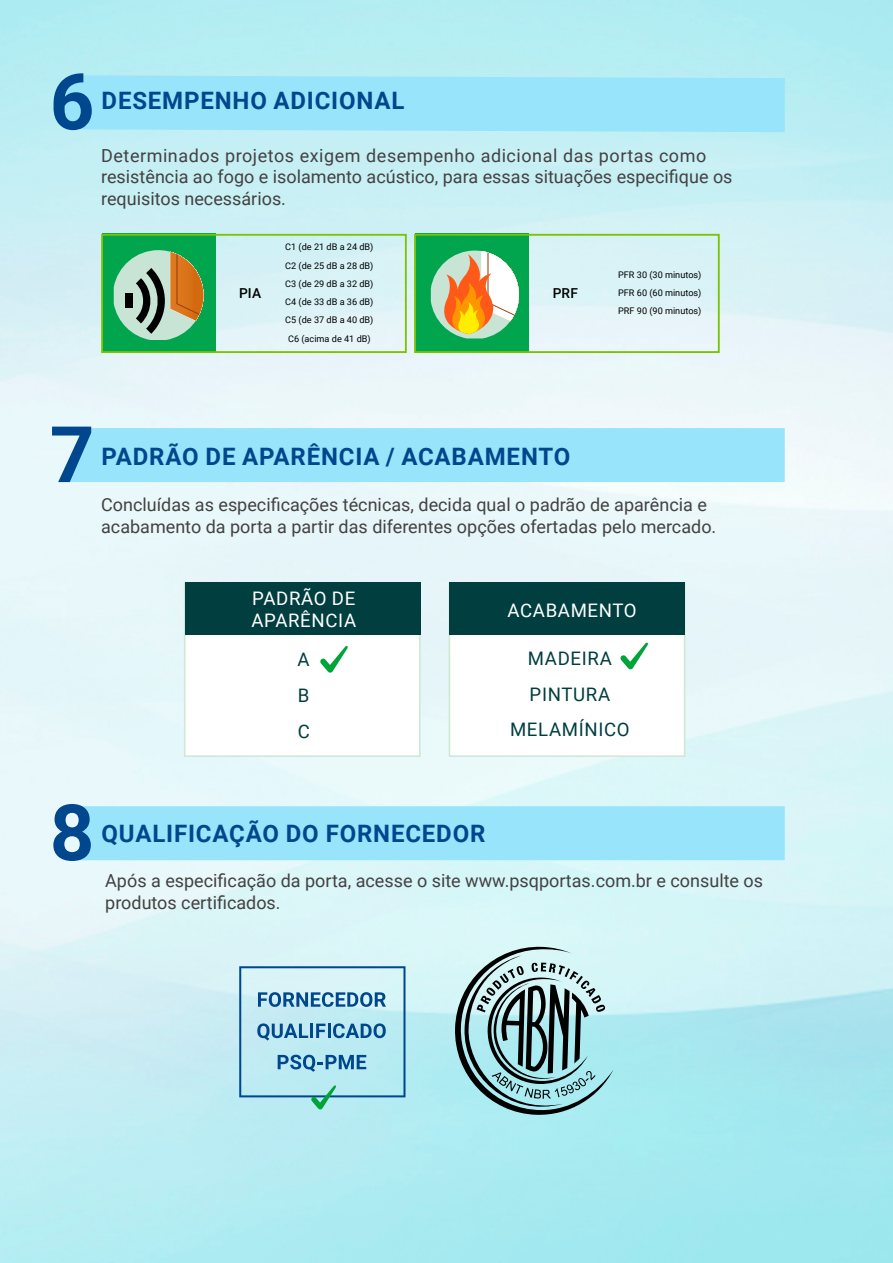
<style>
.page{position:relative;width:893px;height:1263px;background:#fff}
.page>*{position:absolute;margin:0;border:0;box-sizing:border-box;transform-origin:0 0}
.t1{font:700 78px "Roboto";color:#00478d}
.t2{font:700 24px "Roboto";letter-spacing:.035em;color:#00478d}
.t3{font:18.6px/22.4px "Roboto";letter-spacing:.035em;color:#fff}
.t4{font:18.6px/35.5px "Roboto";letter-spacing:.035em;color:#003e40;text-align:justify}
.t5{font:18px/21.6px "Roboto";color:#434141}
.t6{font:500 13.65px "Roboto";letter-spacing:.01em;color:#000}
.t7{font:9.15px/18.3px "Roboto";color:#000;text-align:center}
</style>
<div class="page">
<img style="left:0;top:0;width:893px;height:1263px">
<div style="left:415px;top:234px;width:113px;height:119px;background:#00a54d"></div>
<div style="left:414px;top:234px;width:306px;height:119px;border:2px solid #7dc300"></div>
<div style="left:184px;top:582px;width:237px;height:175px;background:#fff;border:2px solid #d1e7d3"></div>
<div style="left:449px;top:582px;width:236px;height:175px;background:#fff;border:2px solid #d1e7d3"></div>
<div style="left:185px;top:582px;width:236px;height:53px;background:#003e40"></div>
<div style="left:449px;top:582px;width:236px;height:53px;background:#003e40"></div>
<svg style="left:320px;top:645px;width:28px;height:28px"></svg>
<svg style="left:620px;top:642px;width:28px;height:27px"></svg>
<svg style="left:454px;top:945px;width:159px;height:173px;background:#8cb2b5"></svg>
<svg style="left:239px;top:966px;width:166px;height:143px;background:#a5d4e3"></svg>
<div style="left:62px;top:75px;width:723px;height:57px;background:#97e4fb"></div>
<div style="left:69px;top:428px;width:716px;height:54px;background:#97e4fb"></div>
<div style="left:74px;top:806px;width:711px;height:54px;background:#97e4fb"></div>
<div style="left:102px;top:234px;width:113px;height:119px;background:#00a54d"></div>
<svg style="left:114px;top:250px;width:90px;height:90px"></svg>
<svg style="left:431px;top:251px;width:88px;height:87px"></svg>
<div style="left:101px;top:234px;width:306px;height:119px;border:2px solid #7dc300"></div>
<h1 class="t1" style="left:50px;top:47px;width:46px">6</h1>
<h2 class="t2" style="left:102px;top:84px;width:304px">DESEMPENHO ADICIONAL</h2>
<p class="t5" style="left:101px;top:144px;width:633px">Determinados projetos exigem desempenho adicional das portas como resistência ao fogo e isolamento acústico, para essas situações especifique os requisitos necessários.</p>
<p class="t6" style="left:239px;top:284px;width:24px">PIA</p>
<p class="t7" style="left:285px;top:238px;width:90px">C1 (de 21 dB a 24 dB)<br>C2 (de 25 dB a 28 dB)<br>C3 (de 29 dB a 32 dB)<br>C4 (de 33 dB a 36 dB)<br>C5 (de 37 dB a 40 dB)<br>C6 (acima de 41 dB)</p>
<p class="t6" style="left:553px;top:284px;width:27px">PRF</p>
<p class="t7" style="left:618px;top:265px;width:85px;text-align:justify">PFR 30 (30 minutos)<br>PFR 60 (60 minutos)<br>PRF 90 (90 minutos)</p>
<h1 class="t1" style="left:50px;top:400px;width:46px">7</h1>
<h2 class="t2" style="left:102px;top:440px;width:470px">PADRÃO DE APARÊNCIA / ACABAMENTO</h2>
<p class="t5" style="left:101px;top:493px;width:617px">Concluídas as especificações técnicas, decida qual o padrão de aparência e acabamento da porta a partir das diferentes opções ofertadas pelo mercado.</p>
<p class="t3" style="left:251px;top:586px;width:106px">PADRÃO DE<br>APARÊNCIA</p>
<p class="t4" style="left:298px;top:641px;width:14px">A B C</p>
<p class="t3" style="left:508px;top:598px;width:131px">ACABAMENTO</p>
<p class="t4" style="left:510px;top:640px;width:121px;text-align:center">MADEIRA<br>PINTURA<br>MELAMÍNICO</p>
<h1 class="t1" style="left:50px;top:778px;width:46px">8</h1>
<h2 class="t2" style="left:102px;top:817px;width:385px">QUALIFICAÇÃO DO FORNECEDOR</h2>
<p class="t5" style="left:105px;top:869px;width:659px">Após a especificação da porta, acesse o site www.psqportas.com.br e consulte os produtos certificados.</p>
</div>
